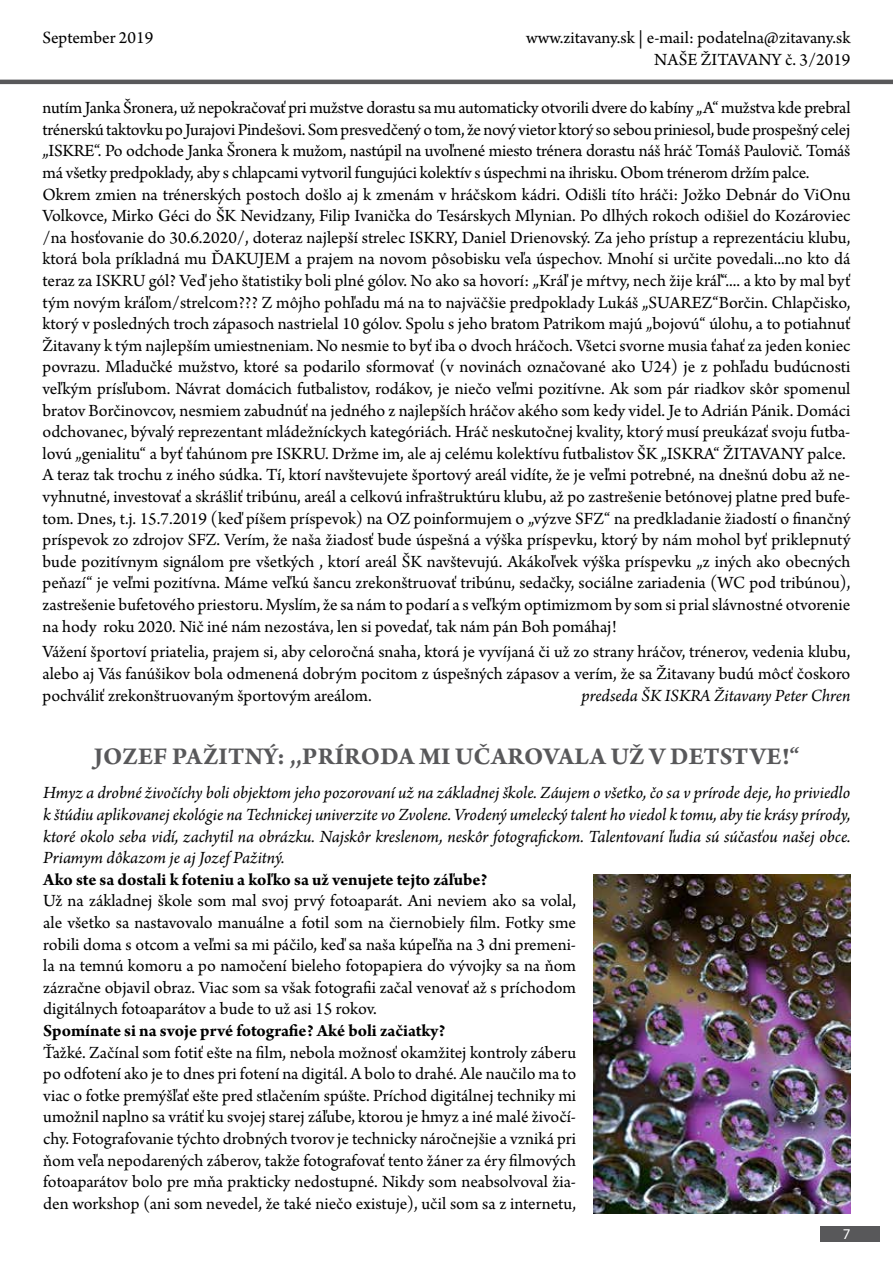
<style>
.page{position:relative;width:893px;height:1263px;background:#fff}
.page>*{position:absolute;margin:0;border:0;box-sizing:border-box;transform-origin:0 0}
.t1{font:700 25.5px "Arno Pro";letter-spacing:.01em;color:#58585a}
.t2{font:18px/21.6px "Arno Pro";letter-spacing:-.005em;color:#000;text-align:justify}
.t3{font:italic 18px/21.6px "Arno Pro";letter-spacing:-.005em;color:#000;text-align:justify}
.t4{font:700 18px "Arno Pro";color:#000}
.t5{font:15px "Myriad Pro";color:#fff}
</style>
<div class="page">
<hr style="left:0;top:80px;width:893px;height:4px;background:#58585a">
<div style="left:821px;top:1226px;width:59px;height:16px;background:#58585a"></div>
<img style="left:593px;top:874px;width:257px;height:339px">
<p class="t2" style="left:43px;top:28px;width:112px">September 2019</p>
<p class="t2" style="left:526px;top:28px;width:326px;text-align:right">www.zitavany.sk | e-mail: podatelna@zitavany.sk<br>NAŠE ŽITAVANY č. 3/2019</p>
<p class="t2" style="left:43px;top:98px;width:809px;text-align:left">nutím Janka Šronera, už nepokračovať pri mužstve dorastu sa mu automaticky otvorili dvere do kabíny „A“ mužstva kde prebral trénerskú taktovku po Jurajovi Pindešovi. Som presvedčený o tom, že nový vietor ktorý so sebou priniesol, bude prospešný celej „ISKRE“. Po odchode Janka Šronera k mužom, nastúpil na uvoľnené miesto trénera dorastu náš hráč Tomáš Paulovič. Tomáš má všetky predpoklady, aby s chlapcami vytvoril fungujúci kolektív s úspechmi na ihrisku. Obom trénerom držím palce.<br>Okrem zmien na trénerských postoch došlo aj k zmenám v hráčskom kádri. Odišli títo hráči: Jožko Debnár do ViOnu Volkovce, Mirko Géci do ŠK Nevidzany, Filip Ivanička do Tesárskych Mlynian. Po dlhých rokoch odišiel do Kozároviec /na hosťovanie do 30.6.2020/, doteraz najlepší strelec ISKRY, Daniel Drienovský. Za jeho prístup a reprezentáciu klubu, ktorá bola príkladná mu ĎAKUJEM a prajem na novom pôsobisku veľa úspechov. Mnohí si určite povedali...no kto dá teraz za ISKRU gól? Veď jeho štatistiky boli plné gólov. No ako sa hovorí: „Kráľ je mŕtvy, nech žije kráľ“.... a kto by mal byť tým novým kráľom/strelcom??? Z môjho pohľadu má na to najväčšie predpoklady Lukáš „SUAREZ“Borčin. Chlapčisko, ktorý v posledných troch zápasoch nastrielal 10 gólov. Spolu s jeho bratom Patrikom majú „bojovú“ úlohu, a to potiahnuť Žitavany k tým najlepším umiestneniam. No nesmie to byť iba o dvoch hráčoch. Všetci svorne musia ťahať za jeden koniec povrazu. Mladučké mužstvo, ktoré sa podarilo sformovať (v novinách označované ako U24) je z pohľadu budúcnosti veľkým prísľubom. Návrat domácich futbalistov, rodákov, je niečo veľmi pozitívne. Ak som pár riadkov skôr spomenul bratov Borčinovcov, nesmiem zabudnúť na jedného z najlepších hráčov akého som kedy videl. Je to Adrián Pánik. Domáci odchovanec, bývalý reprezentant mládežníckych kategóriách. Hráč neskutočnej kvality, ktorý musí preukázať svoju futba&shy;lovú „genialitu“ a byť ťahúnom pre ISKRU. Držme im, ale aj celému kolektívu futbalistov ŠK „ISKRA“ ŽITAVANY palce.<br>A teraz tak trochu z iného súdka. Tí, ktorí navštevujete športový areál vidíte, že je veľmi potrebné, na dnešnú dobu až ne&shy;vyhnutné, investovať a skrášliť tribúnu, areál a celkovú infraštruktúru klubu, až po zastrešenie betónovej platne pred bufe&shy;tom. Dnes, t.j. 15.7.2019 (keď píšem príspevok) na OZ poinformujem o „výzve SFZ“ na predkladanie žiadostí o finančný príspevok zo zdrojov SFZ. Verím, že naša žiadosť bude úspešná a výška príspevku, ktorý by nám mohol byť priklepnutý bude pozitívnym signálom pre všetkých , ktorí areál ŠK navštevujú. Akákoľvek výška príspevku „z iných ako obecných peňazí“ je veľmi pozitívna. Máme veľkú šancu zrekonštruovať tribúnu, sedačky, sociálne zariadenia (WC pod tribúnou), zastrešenie bufetového priestoru. Myslím, že sa nám to podarí a s veľkým optimizmom by som si prial slávnostné otvorenie na hody roku 2020. Nič iné nám nezostáva, len si povedať, tak nám pán Boh pomáhaj!</p>
<p class="t2" style="left:43px;top:642px;width:809px">Vážení športoví priatelia, prajem si, aby celoročná snaha, ktorá je vyvíjaná či už zo strany hráčov, trénerov, vedenia klubu, alebo aj Vás fanúšikov bola odmenená dobrým pocitom z úspešných zápasov a verím, že sa Žitavany budú môcť čoskoro pochváliť zrekonštruovaným športovým areálom.</p>
<p class="t3" style="left:582px;top:685px;width:270px">predseda ŠK ISKRA Žitavany Peter Chren</p>
<h1 class="t1" style="left:94px;top:741px;width:708px">JOZEF PAŽITNÝ: ,,PRÍRODA MI UČAROVALA UŽ V DETSTVE!“</h1>
<p class="t3" style="left:43px;top:783px;width:809px">Hmyz a drobné živočíchy boli objektom jeho pozorovaní už na základnej škole. Záujem o všetko, čo sa v prírode deje, ho priviedlo k štúdiu aplikovanej ekológie na Technickej univerzite vo Zvolene. Vrodený umelecký talent ho viedol k tomu, aby tie krásy prírody, ktoré okolo seba vidí, zachytil na obrázku. Najskôr kreslenom, neskôr fotografickom. Talentovaní ľudia sú súčasťou našej obce.<br>Priamym dôkazom je aj Jozef Pažitný.</p>
<p class="t4" style="left:43px;top:869px;width:446px">Ako ste sa dostali k foteniu a koľko sa už venujete tejto záľube?</p>
<p class="t2" style="left:43px;top:891px;width:534px">Už na základnej škole som mal svoj prvý fotoaparát. Ani neviem ako sa volal, ale všetko sa nastavovalo manuálne a fotil som na čiernobiely film. Fotky sme robili doma s otcom a veľmi sa mi páčilo, keď sa naša kúpeľňa na 3 dni premeni&shy;la na temnú komoru a po namočení bieleho fotopapiera do vývojky sa na ňom zázračne objavil obraz. Viac som sa však fotografii začal venovať až s príchodom digitálnych fotoaparátov a bude to už asi 15 rokov.</p>
<p class="t4" style="left:43px;top:1020px;width:404px">Spomínate si na svoje prvé fotografie? Aké boli začiatky?</p>
<p class="t2" style="left:43px;top:1042px;width:534px">Ťažké. Začínal som fotiť ešte na film, nebola možnosť okamžitej kontroly záberu po odfotení ako je to dnes pri fotení na digitál. A bolo to drahé. Ale naučilo ma to viac o fotke premýšľať ešte pred stlačením spúšte. Príchod digitálnej techniky mi umožnil naplno sa vrátiť ku svojej starej záľube, ktorou je hmyz a iné malé živočí&shy;chy. Fotografovanie týchto drobných tvorov je technicky náročnejšie a vzniká pri ňom veľa nepodarených záberov, takže fotografovať tento žáner za éry filmových fotoaparátov bolo pre mňa prakticky nedostupné. Nikdy som neabsolvoval žia&shy;den workshop (ani som nevedel, že také niečo existuje), učil som sa z internetu,</p>
<p class="t5" style="left:843px;top:1225px;width:9px">7</p>
</div>
